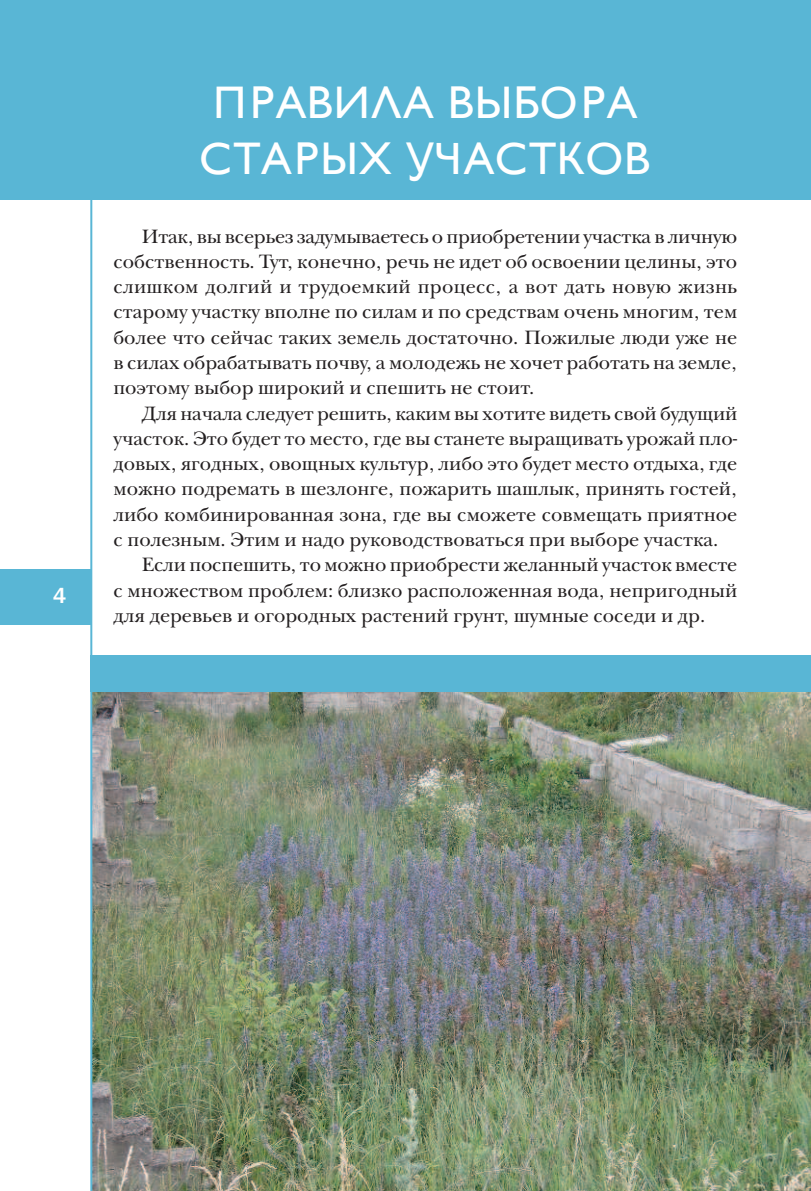
<style>
.page{position:relative;width:811px;height:1191px;background:#fff}
.page>*{position:absolute;margin:0;border:0;box-sizing:border-box;transform-origin:0 0}
.t1{font:46px/55.2px "Gill Sans";color:#fff}
.t2{font:22px "Franklin Gothic Medium C";color:#fff}
.t3{font:20px/25.2px "New Baskerville C";color:#231f20;text-align:justify}
</style>
<div class="page">
<div style="left:0;top:0;width:811px;height:199px;background:#59b6d5"></div>
<img style="left:92px;top:692px;width:718px;height:499px">
<hr style="left:90px;top:0;width:2px;height:1191px;background:#59b6d5">
<div style="left:91px;top:655px;width:720px;height:37px;background:#59b6d5"></div>
<div style="left:0;top:569px;width:91px;height:55px;background:#59b6d5"></div>
<p class="t2" style="left:53px;top:583px;width:15px">4</p>
<h1 class="t1" style="left:199px;top:76px;width:453px">ПРАВИЛА ВЫБОРА<br>СТАРЫХ УЧАСТКОВ</h1>
<p class="t3" style="left:113px;top:226px;width:625px;text-indent:28px">Итак, вы всерьез задумываетесь о приобретении участка в личную собственность. Тут, конечно, речь не идет об освоении целины, это слишком долгий и трудоемкий процесс, а вот дать новую жизнь старому участку вполне по силам и по средствам очень многим, тем более что сейчас таких земель достаточно. Пожилые люди уже не в силах обрабатывать почву, а молодежь не хочет работать на земле, поэтому выбор широкий и спешить не стоит.</p>
<p class="t3" style="left:142px;top:403px;width:597px">Для начала следует решить, каким вы хотите видеть свой будущий</p>
<p class="t3" style="left:113px;top:428px;width:625px">участок. Это будет то место, где вы станете выращивать урожай пло-</p>
<p class="t3" style="left:113px;top:453px;width:625px">довых, ягодных, овощных культур, либо это будет место отдыха, где</p>
<p class="t3" style="left:113px;top:478px;width:625px">можно подремать в шезлонге, пожарить шашлык, принять гостей,</p>
<p class="t3" style="left:113px;top:504px;width:625px">либо комбинированная зона, где вы сможете совмещать приятное</p>
<p class="t3" style="left:113px;top:529px;width:606px">с полезным. Этим и надо руководствоваться при выборе участка.</p>
<p class="t3" style="left:142px;top:554px;width:597px">Если поспешить, то можно приобрести желанный участок вместе</p>
<p class="t3" style="left:113px;top:580px;width:625px">с множеством проблем: близко расположенная вода, непригодный</p>
<p class="t3" style="left:113px;top:605px;width:593px">для деревьев и огородных растений грунт, шумные соседи и др.</p>
</div>
